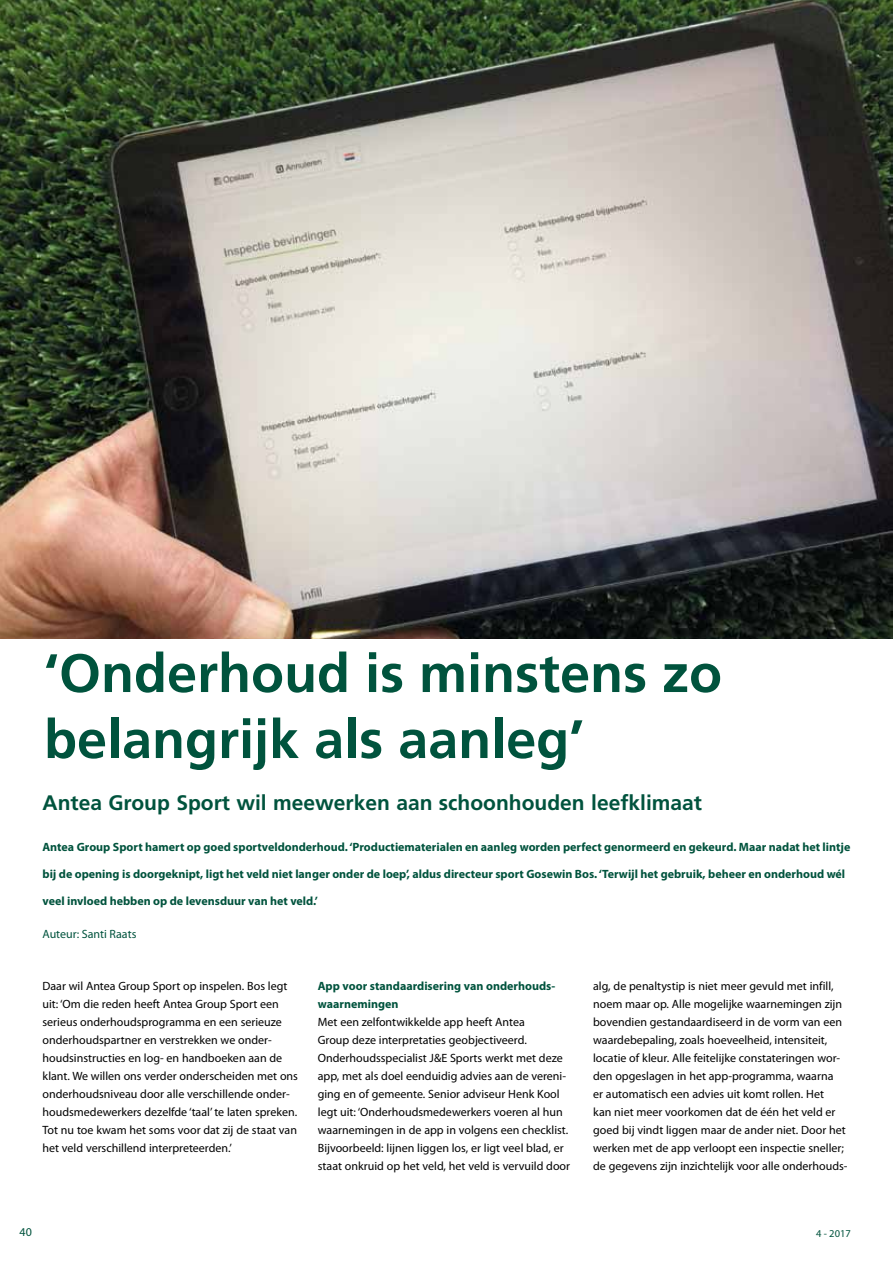
<style>
.page{position:relative;width:893px;height:1263px;background:#fff}
.page>*{position:absolute;margin:0;border:0;box-sizing:border-box;transform-origin:0 0}
.t1{font:700 54px/66px "Frutiger";color:#00533d}
.t2{font:700 21px "Frutiger";color:#00533d}
.t3{font:12px/18px "Myriad Pro";color:#000}
.t4{font:700 12px/18px "Myriad Pro";color:#00533d}
.t5{font:12px "Myriad Pro";color:#00533d}
.t6{font:10.5px "Myriad Pro";color:#00533d}
</style>
<div class="page">
<img style="left:0;top:0;width:893px;height:639px">
<h1 class="t1" style="left:44px;top:640px;width:680px">‘Onderhoud is minstens zo belangrijk als aanleg’</h1>
<h2 class="t2" style="left:43px;top:790px;width:661px">Antea Group Sport wil meewerken aan schoonhouden leefklimaat</h2>
<p class="t4" style="left:43px;top:838px;width:809px">Antea Group Sport hamert op goed sportveldonderhoud. ‘Productiematerialen en aanleg worden perfect genormeerd en gekeurd. Maar nadat het lintje</p>
<p class="t4" style="left:43px;top:865px;width:804px">bij de opening is doorgeknipt, ligt het veld niet langer onder de loep’, aldus directeur sport Gosewin Bos. ‘Terwijl het gebruik, beheer en onderhoud wél</p>
<p class="t4" style="left:43px;top:892px;width:277px">veel invloed hebben op de levensduur van het veld.’</p>
<p class="t5" style="left:43px;top:927px;width:95px">Auteur: Santi Raats</p>
<p class="t3" style="left:43px;top:977px;width:257px">Daar wil Antea Group Sport op inspelen. Bos legt uit: ‘Om die reden heeft Antea Group Sport een serieus onderhoudsprogramma en een serieuze onderhoudspartner en verstrekken we onder&shy;houdsinstructies en log- en handboeken aan de klant. We willen ons verder onderscheiden met ons onderhoudsniveau door alle verschillende onder&shy;houdsmedewerkers dezelfde ‘taal’ te laten spreken.<br>Tot nu toe kwam het soms voor dat zij de staat van het veld verschillend interpreteerden.’</p>
<p class="t4" style="left:318px;top:977px;width:239px">App voor standaardisering van onderhouds&shy;waarnemingen</p>
<p class="t3" style="left:318px;top:1013px;width:254px">Met een zelfontwikkelde app heeft Antea<br>Group deze interpretaties geobjectiveerd.<br>Onderhoudsspecialist J&amp;E Sports werkt met deze app, met als doel eenduidig advies aan de vereni&shy;ging en of gemeente. Senior adviseur Henk Kool legt uit: ‘Onderhoudsmedewerkers voeren al hun waarnemingen in de app in volgens een checklist.<br>Bijvoorbeeld: lijnen liggen los, er ligt veel blad, er staat onkruid op het veld, het veld is vervuild door</p>
<p class="t3" style="left:593px;top:977px;width:256px">alg, de penaltystip is niet meer gevuld met infill, noem maar op. Alle mogelijke waarnemingen zijn bovendien gestandaardiseerd in de vorm van een waardebepaling, zoals hoeveelheid, intensiteit, locatie of kleur. Alle feitelijke constateringen wor&shy;den opgeslagen in het app-programma, waarna<br>er automatisch een advies uit komt rollen. Het<br>kan niet meer voorkomen dat de één het veld er goed bij vindt liggen maar de ander niet. Door het werken met de app verloopt een inspectie sneller; de gegevens zijn inzichtelijk voor alle onderhouds-</p>
<p class="t5" style="left:20px;top:1224px;width:14px">40</p>
<p class="t6" style="left:816px;top:1227px;width:36px">4 - 2017</p>
</div>
